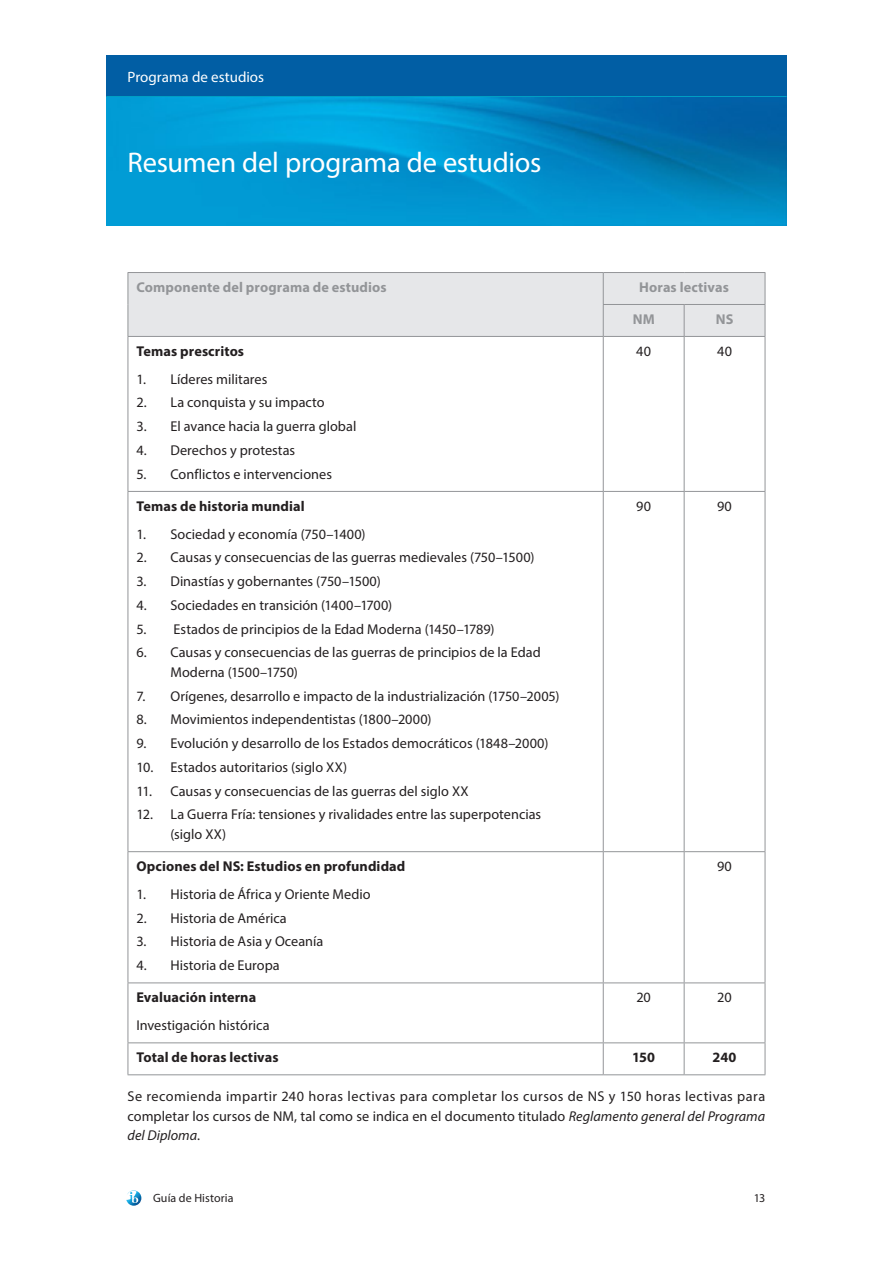
<style>
.page{position:relative;width:893px;height:1263px;background:#fff}
.page>*{position:absolute;margin:0;border:0;box-sizing:border-box;transform-origin:0 0}
.t1{font:28.5px "Myriad Pro";letter-spacing:-.01em;color:#fff}
.t2{font:15px "Myriad Pro";color:#fff}
.t3{font:14.25px/19.5px "Myriad Pro";letter-spacing:.005em;color:#231f20}
.t4{font:700 14.25px "Myriad Pro";letter-spacing:.005em;color:#231f20}
.t5{font:700 14.25px "Myriad Pro";letter-spacing:.01em;color:#939598}
.t6{font:12px "Myriad Pro";letter-spacing:.01em;color:#231f20}
.s1{font-style:italic}
</style>
<div class="page">
<div style="left:106px;top:55px;width:681px;height:43px;background:#015ea4"></div>
<hr style="left:106px;top:96px;width:681px;height:3px;background:#00bad1">
<svg style="left:126px;top:1190px;width:15px;height:16px"></svg>
<img style="left:106px;top:98px;width:681px;height:127px">
<div style="left:129px;top:273px;width:636px;height:63px;background:#e6e7e9"></div>
<hr style="left:128px;top:272px;width:475px;height:1px;background:#939598">
<hr style="left:128px;top:273px;width:1px;height:31px;background:#939598">
<hr style="left:603px;top:272px;width:81px;height:1px;background:#939598">
<hr style="left:603px;top:273px;width:1px;height:31px;background:#939598">
<hr style="left:684px;top:272px;width:81px;height:1px;background:#939598">
<hr style="left:765px;top:273px;width:1px;height:31px;background:#939598">
<hr style="left:128px;top:304px;width:1px;height:32px;background:#939598">
<hr style="left:603px;top:304px;width:81px;height:1px;background:#939598">
<hr style="left:603px;top:305px;width:1px;height:31px;background:#939598">
<hr style="left:684px;top:304px;width:81px;height:1px;background:#939598">
<hr style="left:684px;top:305px;width:1px;height:31px;background:#939598">
<hr style="left:765px;top:305px;width:1px;height:31px;background:#939598">
<hr style="left:128px;top:336px;width:475px;height:1px;background:#939598">
<hr style="left:128px;top:337px;width:1px;height:154px;background:#939598">
<hr style="left:603px;top:336px;width:81px;height:1px;background:#939598">
<hr style="left:603px;top:337px;width:1px;height:154px;background:#939598">
<hr style="left:684px;top:336px;width:81px;height:1px;background:#939598">
<hr style="left:684px;top:337px;width:1px;height:154px;background:#939598">
<hr style="left:765px;top:337px;width:1px;height:154px;background:#939598">
<hr style="left:128px;top:491px;width:475px;height:1px;background:#939598">
<hr style="left:128px;top:492px;width:1px;height:359px;background:#939598">
<hr style="left:603px;top:491px;width:81px;height:1px;background:#939598">
<hr style="left:603px;top:492px;width:1px;height:359px;background:#939598">
<hr style="left:684px;top:491px;width:81px;height:1px;background:#939598">
<hr style="left:684px;top:492px;width:1px;height:359px;background:#939598">
<hr style="left:765px;top:492px;width:1px;height:359px;background:#939598">
<hr style="left:128px;top:851px;width:475px;height:1px;background:#939598">
<hr style="left:128px;top:852px;width:1px;height:130px;background:#939598">
<hr style="left:603px;top:851px;width:81px;height:1px;background:#939598">
<hr style="left:603px;top:852px;width:1px;height:130px;background:#939598">
<hr style="left:684px;top:851px;width:81px;height:1px;background:#939598">
<hr style="left:684px;top:852px;width:1px;height:130px;background:#939598">
<hr style="left:765px;top:852px;width:1px;height:130px;background:#939598">
<hr style="left:128px;top:982px;width:475px;height:1px;background:#939598">
<hr style="left:128px;top:983px;width:1px;height:59px;background:#939598">
<hr style="left:603px;top:982px;width:81px;height:1px;background:#939598">
<hr style="left:603px;top:983px;width:1px;height:59px;background:#939598">
<hr style="left:684px;top:982px;width:81px;height:1px;background:#939598">
<hr style="left:684px;top:983px;width:1px;height:59px;background:#939598">
<hr style="left:765px;top:983px;width:1px;height:59px;background:#939598">
<hr style="left:128px;top:1042px;width:475px;height:1px;background:#939598">
<hr style="left:128px;top:1043px;width:1px;height:31px;background:#939598">
<hr style="left:603px;top:1042px;width:81px;height:1px;background:#939598">
<hr style="left:603px;top:1043px;width:1px;height:31px;background:#939598">
<hr style="left:684px;top:1042px;width:81px;height:1px;background:#939598">
<hr style="left:684px;top:1043px;width:1px;height:31px;background:#939598">
<hr style="left:765px;top:1043px;width:1px;height:31px;background:#939598">
<hr style="left:128px;top:1074px;width:475px;height:1px;background:#939598">
<hr style="left:603px;top:1074px;width:81px;height:1px;background:#939598">
<hr style="left:684px;top:1074px;width:81px;height:1px;background:#939598">
<p class="t2" style="left:128px;top:67px;width:138px">Programa de estudios</p>
<h1 class="t1" style="left:128px;top:145px;width:415px">Resumen del programa de estudios</h1>
<p class="t5" style="left:136px;top:278px;width:252px">Componente del programa de estudios</p>
<p class="t5" style="left:639px;top:278px;width:91px">Horas lectivas</p>
<p class="t5" style="left:633px;top:310px;width:24px">NM</p>
<p class="t5" style="left:716px;top:310px;width:19px">NS</p>
<p class="t4" style="left:136px;top:341px;width:109px">Temas prescritos</p>
<p class="t3" style="left:136px;top:369px;width:132px">1. Líderes militares</p>
<p class="t3" style="left:136px;top:393px;width:190px">2. La conquista y su impacto</p>
<p class="t3" style="left:136px;top:416px;width:221px">3. El avance hacia la guerra global</p>
<p class="t3" style="left:136px;top:440px;width:160px">4. Derechos y protestas</p>
<p class="t3" style="left:136px;top:464px;width:197px">5. Conflictos e intervenciones</p>
<p class="t3" style="left:636px;top:341px;width:16px">40</p>
<p class="t3" style="left:717px;top:341px;width:16px">40</p>
<p class="t4" style="left:136px;top:496px;width:170px">Temas de historia mundial</p>
<p class="t3" style="left:136px;top:524px;width:231px">1. Sociedad y economía (750–1400)</p>
<p class="t3" style="left:136px;top:548px;width:400px">2. Causas y consecuencias de las guerras medievales (750–1500)</p>
<p class="t3" style="left:136px;top:571px;width:246px">3. Dinastías y gobernantes (750–1500)</p>
<p class="t3" style="left:136px;top:595px;width:257px">4. Sociedades en transición (1400–1700)</p>
<p class="t3" style="left:136px;top:619px;width:360px">5. Estados de principios de la Edad Moderna (1450–1789)</p>
<p class="t3" style="left:170px;top:643px;width:372px;text-indent:-34px">6. Causas y consecuencias de las guerras de principios de la Edad<br>Moderna (1500–1750)</p>
<p class="t3" style="left:136px;top:686px;width:425px">7. Orígenes, desarrollo e impacto de la industrialización (1750–2005)</p>
<p class="t3" style="left:136px;top:710px;width:297px">8. Movimientos independentistas (1800–2000)</p>
<p class="t3" style="left:136px;top:733px;width:414px">9. Evolución y desarrollo de los Estados democráticos (1848–2000)</p>
<p class="t3" style="left:136px;top:757px;width:212px">10. Estados autoritarios (siglo XX)</p>
<p class="t3" style="left:136px;top:781px;width:334px">11. Causas y consecuencias de las guerras del siglo XX</p>
<p class="t3" style="left:170px;top:805px;width:372px;text-indent:-34px">12. La Guerra Fría: tensiones y rivalidades entre las superpotencias (siglo XX)</p>
<p class="t4" style="left:136px;top:857px;width:270px">Opciones del NS: Estudios en profundidad</p>
<p class="t3" style="left:136px;top:884px;width:236px">1. Historia de África y Oriente Medio</p>
<p class="t3" style="left:136px;top:908px;width:152px">2. Historia de América</p>
<p class="t3" style="left:136px;top:932px;width:188px">3. Historia de Asia y Oceanía</p>
<p class="t3" style="left:136px;top:955px;width:145px">4. Historia de Europa</p>
<p class="t4" style="left:136px;top:988px;width:121px">Evaluación interna</p>
<p class="t3" style="left:136px;top:1015px;width:135px">Investigación histórica</p>
<p class="t3" style="left:636px;top:496px;width:16px">90</p>
<p class="t3" style="left:717px;top:496px;width:16px">90</p>
<p class="t3" style="left:717px;top:856px;width:16px">90</p>
<p class="t3" style="left:636px;top:987px;width:16px">20</p>
<p class="t3" style="left:717px;top:987px;width:16px">20</p>
<p class="t4" style="left:136px;top:1048px;width:144px">Total de horas lectivas</p>
<p class="t4" style="left:632px;top:1048px;width:25px">150</p>
<p class="t4" style="left:713px;top:1048px;width:25px">240</p>
<p class="t3" style="left:128px;top:1087px;width:639px;text-align:justify">Se recomienda impartir 240 horas lectivas para completar los cursos de NS y 150 horas lectivas para completar los cursos de NM, tal como se indica en el documento titulado <span class="s1">Reglamento general del Programa del Diploma</span>.</p>
<p class="t6" style="left:153px;top:1190px;width:82px">Guía de Historia</p>
<p class="t6" style="left:754px;top:1190px;width:13px">13</p>
</div>
